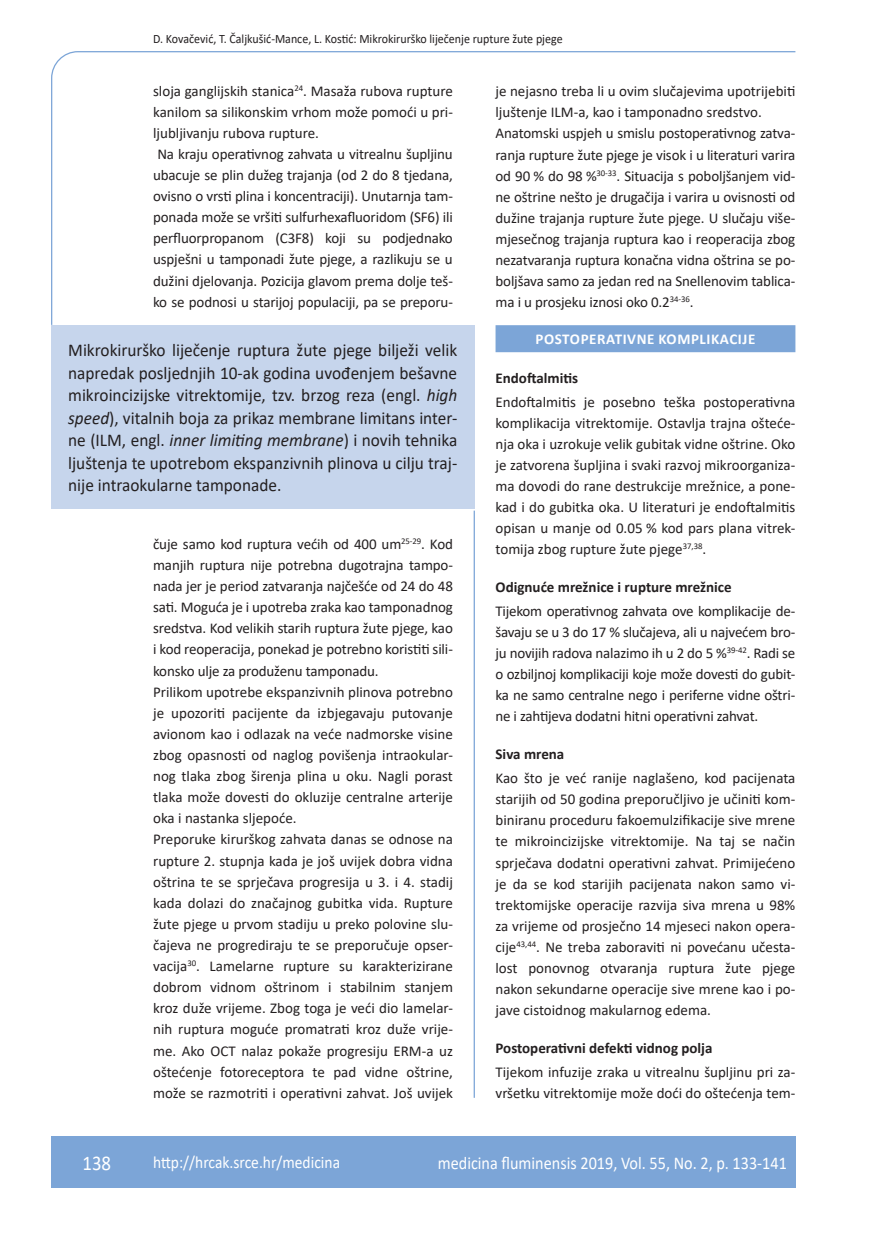
<style>
.page{position:relative;width:872px;height:1234px;background:#fff}
.page>*{position:absolute;margin:0;border:0;box-sizing:border-box;transform-origin:0 0}
.t1{font:21px "Calibri";color:#fff;scale:.9 1}
.anterfile{font:18px/22.5px "Calibri";color:#231f20;text-align:justify;scale:.96 1}
.t2{font:18px "Calibri";color:#fff;scale:.9 1}
.t3{font:17.25px "Calibri";color:#fff;scale:.9 1}
.osnovni_tekst{font:15px/21px "Calibri";color:#231f20;text-align:justify}
.podnaslov{font:700 15px "Calibri";color:#231f20}
.naslov_ruler{font:700 15px "Calibri";letter-spacing:.04em;color:#fff}
.glava{font:12.75px "Calibri";color:#231f20;scale:.94 1}
.s1{font-style:italic}
</style>
<div class="page">
<svg style="left:51px;top:51px;width:745px;height:275px"></svg>
<hr style="left:473px;top:510px;width:2px;height:587px;background:#7ca5d7">
<div style="left:51px;top:1135px;width:744px;height:51px;background:#7ca5d7"></div>
<div style="left:495px;top:325px;width:300px;height:27px;background:#7ca5d7"></div>
<div style="left:51px;top:325px;width:423px;height:184px;background:#c6d5ec"></div>
<p class="glava" style="left:153px;top:29px;width:437px">D. Kovačević, T. Čaljkušić-Mance, L. Kostić: Mikrokirurško liječenje rupture žute pjege</p>
<p class="osnovni_tekst" style="left:153px;top:80px;width:301px">sloja ganglijskih stanica<sup>24</sup>. Masaža rubova rupture kanilom sa silikonskim vrhom može pomoći u pri&shy;ljubljivanju rubova rupture.</p>
<p class="osnovni_tekst" style="left:153px;top:143px;width:301px">Na kraju operativnog zahvata u vitrealnu šupljinu ubacuje se plin dužeg trajanja (od 2 do 8 tjedana, ovisno o vrsti plina i koncentraciji). Unutarnja tam&shy;ponada može se vršiti sulfurhexafluoridom (SF6) ili perfluorpropanom (C3F8) koji su podjednako uspješni u tamponadi žute pjege, a razlikuju se u dužini djelovanja. Pozicija glavom prema dolje teš&shy;ko se podnosi u starijoj populaciji, pa se preporu-</p>
<p class="anterfile" style="left:68px;top:338px;width:407px">Mikrokirurško liječenje ruptura žute pjege bilježi velik napredak posljednjih 10-ak godina uvođenjem bešavne mikroincizijske vitrektomije, tzv. brzog reza (engl. <span class="s1">high speed</span>), vitalnih boja za prikaz membrane limitans inter&shy;ne (ILM, engl. <span class="s1">inner limiting membrane</span>) i novih tehnika ljuštenja te upotrebom ekspanzivnih plinova u cilju traj&shy;nije intraokularne tamponade.</p>
<p class="osnovni_tekst" style="left:153px;top:532px;width:301px">čuje samo kod ruptura većih od 400 um<sup>25-29</sup>. Kod manjih ruptura nije potrebna dugotrajna tampo&shy;nada jer je period zatvaranja najčešće od 24 do 48 sati. Moguća je i upotreba zraka kao tamponadnog sredstva. Kod velikih starih ruptura žute pjege, kao i kod reoperacija, ponekad je potrebno koristiti sili&shy;konsko ulje za produženu tamponadu.</p>
<p class="osnovni_tekst" style="left:153px;top:680px;width:301px">Prilikom upotrebe ekspanzivnih plinova potrebno je upozoriti pacijente da izbjegavaju putovanje avionom kao i odlazak na veće nadmorske visine zbog opasnosti od naglog povišenja intraokular&shy;nog tlaka zbog širenja plina u oku. Nagli porast tlaka može dovesti do okluzije centralne arterije oka i nastanka sljepoće.</p>
<p class="osnovni_tekst" style="left:153px;top:828px;width:301px">Preporuke kirurškog zahvata danas se odnose na rupture 2. stupnja kada je još uvijek dobra vidna oštrina te se sprječava progresija u 3. i 4. stadij kada dolazi do značajnog gubitka vida. Rupture žute pjege u prvom stadiju u preko polovine slu&shy;čajeva ne progrediraju te se preporučuje opser&shy;vacija<sup>30</sup>. Lamelarne rupture su karakterizirane dobrom vidnom oštrinom i stabilnim stanjem kroz duže vrijeme. Zbog toga je veći dio lamelar&shy;nih ruptura moguće promatrati kroz duže vrije&shy;me. Ako OCT nalaz pokaže progresiju ERM-a uz oštećenje fotoreceptora te pad vidne oštrine, može se razmotriti i operativni zahvat. Još uvijek</p>
<p class="osnovni_tekst" style="left:495px;top:80px;width:301px">je nejasno treba li u ovim slučajevima upotrijebiti ljuštenje ILM-a, kao i tamponadno sredstvo.</p>
<p class="osnovni_tekst" style="left:495px;top:123px;width:301px">Anatomski uspjeh u smislu postoperativnog zatva&shy;ranja rupture žute pjege je visok i u literaturi varira od 90 % do 98 %<sup>30-33</sup>. Situacija s poboljšanjem vid&shy;ne oštrine nešto je drugačija i varira u ovisnosti od dužine trajanja rupture žute pjege. U slučaju više&shy;mjesečnog trajanja ruptura kao i reoperacija zbog nezatvaranja ruptura konačna vidna oštrina se po&shy;boljšava samo za jedan red na Snellenovim tablica&shy;ma i u prosjeku iznosi oko 0.2<sup>34-36</sup>.</p>
<p class="naslov_ruler" style="left:535px;top:328px;width:221px">POSTOPERATIVNE KOMPLIKACIJE</p>
<p class="podnaslov" style="left:495px;top:367px;width:84px">Endoftalmitis</p>
<p class="osnovni_tekst" style="left:495px;top:391px;width:301px">Endoftalmitis je posebno teška postoperativna komplikacija vitrektomije. Ostavlja trajna ošteće&shy;nja oka i uzrokuje velik gubitak vidne oštrine. Oko je zatvorena šupljina i svaki razvoj mikroorganiza&shy;ma dovodi do rane destrukcije mrežnice, a pone&shy;kad i do gubitka oka. U literaturi je endoftalmitis opisan u manje od 0.05 % kod pars plana vitrek&shy;tomija zbog rupture žute pjege<sup>37,38</sup>.</p>
<p class="podnaslov" style="left:495px;top:576px;width:238px">Odignuće mrežnice i rupture mrežnice</p>
<p class="osnovni_tekst" style="left:495px;top:600px;width:301px">Tijekom operativnog zahvata ove komplikacije de&shy;šavaju se u 3 do 17 % slučajeva, ali u najvećem bro&shy;ju novijih radova nalazimo ih u 2 do 5 %<sup>39-42</sup>. Radi se o ozbiljnoj komplikaciji koje može dovesti do gubit&shy;ka ne samo centralne nego i periferne vidne oštri&shy;ne i zahtijeva dodatni hitni operativni zahvat.</p>
<p class="podnaslov" style="left:495px;top:743px;width:70px">Siva mrena</p>
<p class="osnovni_tekst" style="left:495px;top:767px;width:301px">Kao što je već ranije naglašeno, kod pacijenata starijih od 50 godina preporučljivo je učiniti kom&shy;biniranu proceduru fakoemulzifikacije sive mrene te mikroincizijske vitrektomije. Na taj se način sprječava dodatni operativni zahvat. Primijećeno je da se kod starijih pacijenata nakon samo vi&shy;trektomijske operacije razvija siva mrena u 98% za vrijeme od prosječno 14 mjeseci nakon opera&shy;cije<sup>43,44</sup>. Ne treba zaboraviti ni povećanu učesta&shy;lost ponovnog otvaranja ruptura žute pjege nakon sekundarne operacije sive mrene kao i po&shy;jave cistoidnog makularnog edema.</p>
<p class="podnaslov" style="left:495px;top:1037px;width:218px">Postoperativni defekti vidnog polja</p>
<p class="osnovni_tekst" style="left:495px;top:1060px;width:301px">Tijekom infuzije zraka u vitrealnu šupljinu pri za&shy;vršetku vitrektomije može doći do oštećenja tem-</p>
<p class="t1" style="left:82px;top:1147px;width:33px">138</p>
<p class="t3" style="left:153px;top:1149px;width:209px">http://hrcak.srce.hr/medicina</p>
<p class="t2" style="left:438px;top:1149px;width:389px">medicina fluminensis 2019, Vol. 55, No. 2, p. 133-141</p>
</div>
